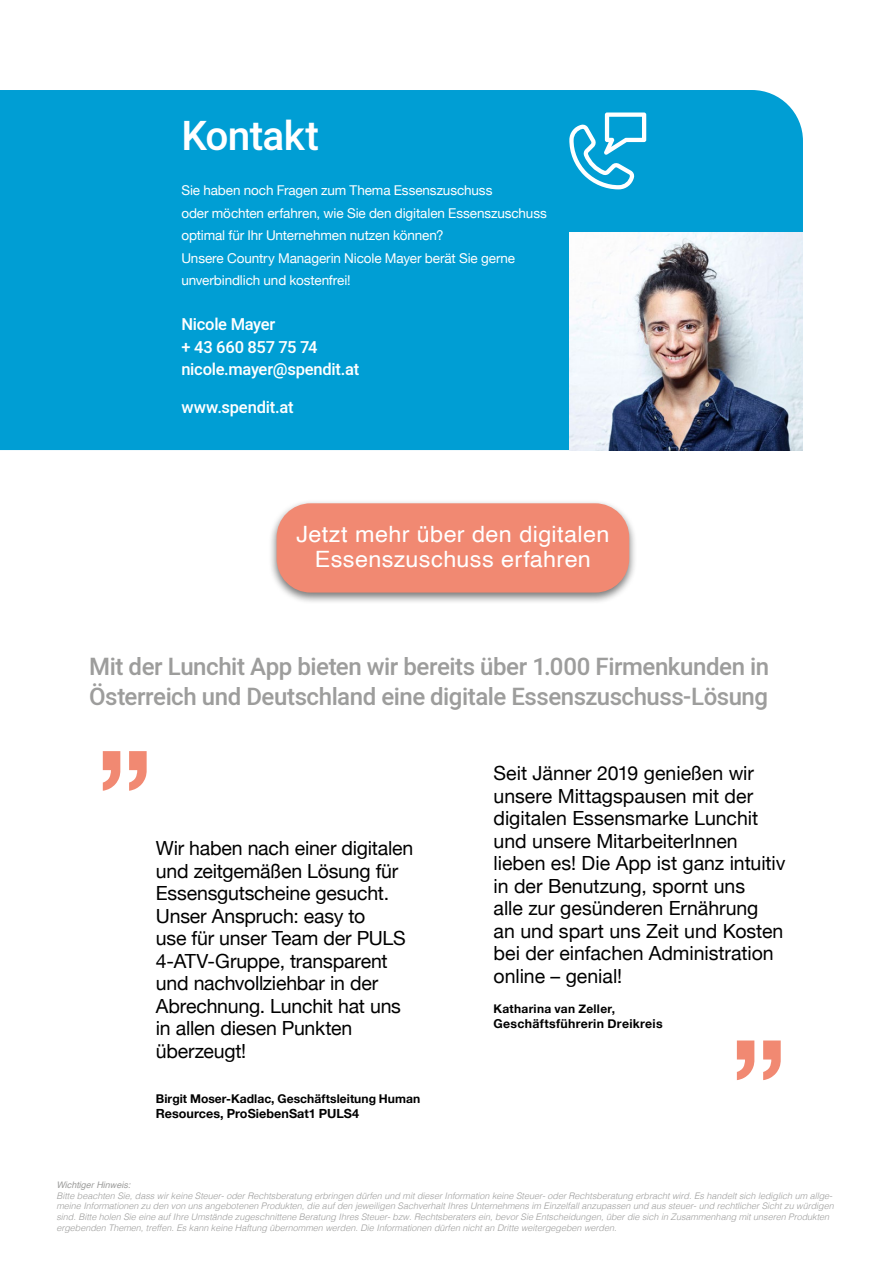
<style>
.page{position:relative;width:893px;height:1263px;background:#fff}
.page>*{position:absolute;margin:0;border:0;box-sizing:border-box;transform-origin:0 0}
.t1{font:500 40.5px "Heebo";letter-spacing:-.015em;color:#fff}
.t2{font:500 24px/30px "Heebo";letter-spacing:-.02em;color:#9d9d9c}
.t3{font:22.5px/25.5px "Helvetica";letter-spacing:.015em;color:#fff;text-align:center;scale:1.04 1}
.t4{font:19.5px/22.5px "Helvetica Neue";letter-spacing:-.005em;color:#000}
.t5{font:500 16.5px/22.5px "Heebo";letter-spacing:-.015em;color:#fff}
.t6{font:13.5px/22.5px "Helvetica Neue";letter-spacing:-.01em;color:#fff}
.t7{font:700 12.6px "Helvetica Neue";letter-spacing:.005em;color:#000}
.t8{font:700 12.3px "Helvetica Neue";letter-spacing:.025em;color:#000}
.t9{font:700 12.15px "Helvetica Neue";letter-spacing:.005em;color:#000}
.t10{font:700 12px "Helvetica Neue";letter-spacing:.025em;color:#000}
.t11{font:italic 300 9px/10.8px "Helvetica";color:#9d9d9c}
.t12{font:italic 9px "Helvetica";color:#9d9d9c}
</style>
<div class="page">
<div style="left:0;top:90px;width:803px;height:360px;background:#009ed4"></div>
<img style="left:569px;top:233px;width:234px;height:217px">
<svg style="left:569px;top:113px;width:77px;height:76px"></svg>
<svg style="left:103px;top:751px;width:44px;height:40px"></svg>
<svg style="left:737px;top:1040px;width:44px;height:40px"></svg>
<div style="left:268px;top:499px;width:369px;height:106px;background:#000;opacity:.54"></div>
<div style="left:277px;top:503px;width:352px;height:90px;background:#f18972;border-radius:34px"></div>
<h1 class="t1" style="left:181px;top:108px;width:139px">Kontakt</h1>
<p class="t6" style="left:181px;top:180px;width:367px">Sie haben noch Fragen zum Thema Essenszuschuss<br>oder möchten erfahren, wie Sie den digitalen Essenszuschuss optimal für Ihr Unternehmen nutzen können?<br>Unsere Country Managerin Nicole Mayer berät Sie gerne unverbindlich und kostenfrei!</p>
<h3 class="t5" style="left:181px;top:313px;width:179px">Nicole Mayer<br>+ 43 660 857 75 74 nicole.mayer@spendit.at</h3>
<h3 class="t5" style="left:181px;top:396px;width:114px">www.spendit.at</h3>
<h3 class="t3" style="left:296px;top:522px;width:302px">Jetzt mehr über den digitalen<br>Essenszuschuss erfahren</h3>
<h2 class="t2" style="left:89px;top:652px;width:681px">Mit der Lunchit App bieten wir bereits über 1.000 Firmenkunden in<br>Österreich und Deutschland eine digitale Essenszuschuss-Lösung</h2>
<p class="t4" style="left:156px;top:838px;width:259px">Wir haben nach einer digitalen und zeitgemäßen Lösung für<br>Essensgutscheine gesucht.<br>Unser Anspruch: easy to<br>use für unser Team der PULS<br>4-ATV-Gruppe, transparent und nachvollziehbar in der<br>Abrechnung. Lunchit hat uns in allen diesen Punkten überzeugt!</p>
<h3 class="t9" style="left:156px;top:1089px;width:266px">Birgit Moser-Kadlac, Geschäftsleitung Human</h3>
<h3 class="t7" style="left:156px;top:1103px;width:205px">Resources, ProSiebenSat1 PULS4</h3>
<p class="t4" style="left:494px;top:763px;width:293px">Seit Jänner 2019 genießen wir unsere Mittagspausen mit der digitalen Essensmarke Lunchit und unsere MitarbeiterInnen lieben es! Die App ist ganz intuitiv in der Benutzung, spornt uns<br>alle zur gesünderen Ernährung<br>an und spart uns Zeit und Kosten bei der einfachen Administration online – genial!</p>
<h3 class="t10" style="left:494px;top:999px;width:123px">Katharina van Zeller,</h3>
<h3 class="t8" style="left:494px;top:1013px;width:171px">Geschäftsführerin Dreikreis</h3>
<p class="t12" style="left:56px;top:1177px;width:76px">Wichtiger Hinweis:</p>
<p class="t11" style="left:56px;top:1189px;width:779px">Bitte beachten Sie, dass wir keine Steuer- oder Rechtsberatung erbringen dürfen und mit dieser Information keine Steuer- oder Rechtsberatung erbracht wird. Es handelt sich lediglich um allge&shy;meine Informationen zu den von uns angebotenen Produkten, die auf den jeweiligen Sachverhalt Ihres Unternehmens im Einzelfall anzupassen und aus steuer- und rechtlicher Sicht zu würdigen sind. Bitte holen Sie eine auf Ihre Umstände zugeschnittene Beratung Ihres Steuer- bzw. Rechtsberaters ein, bevor Sie Entscheidungen, über die sich in Zusammenhang mit unseren Produkten ergebenden Themen, treffen. Es kann keine Haftung übernommen werden. Die Informationen dürfen nicht an Dritte weitergegeben werden.</p>
</div>
